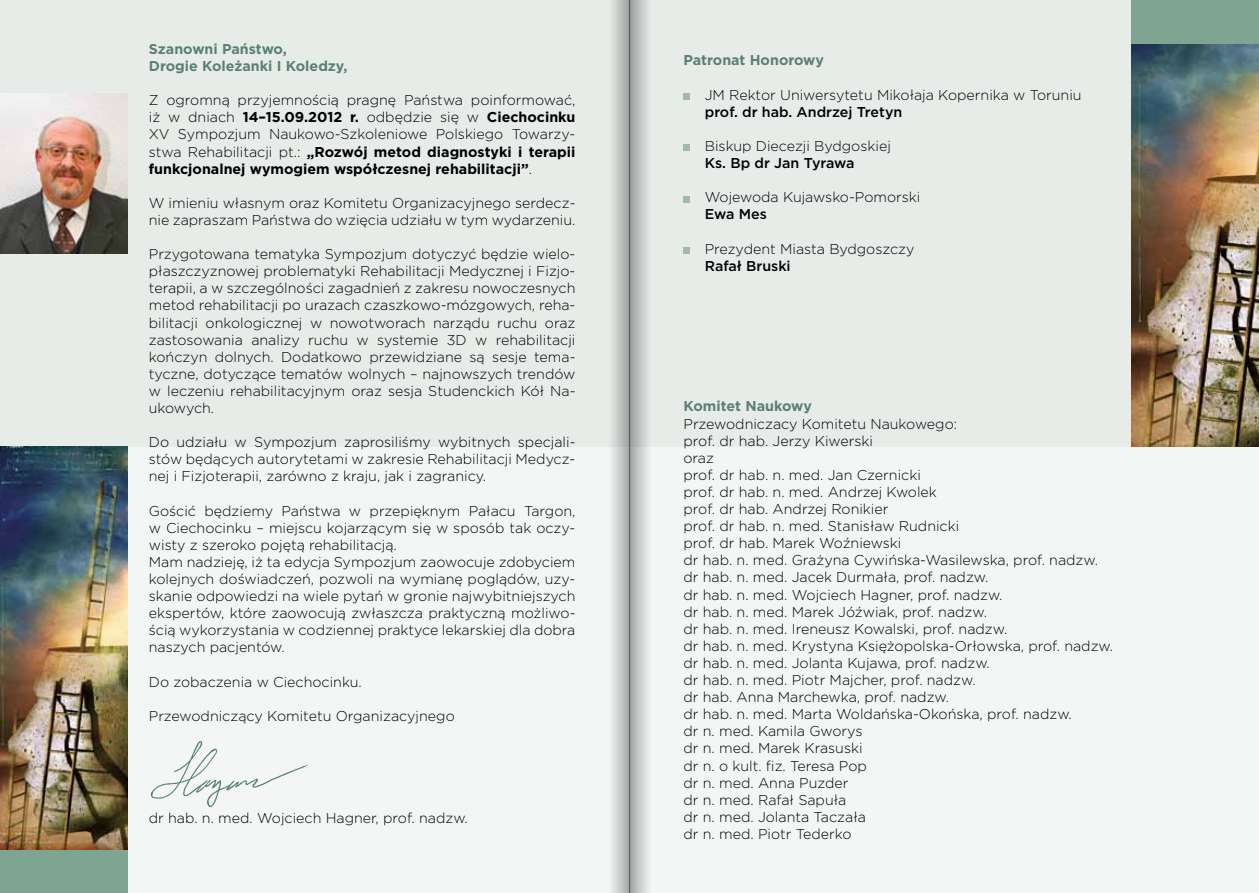
<style>
.page{position:relative;width:1259px;height:893px;background:#fff}
.page>*{position:absolute;margin:0;border:0;box-sizing:border-box;transform-origin:0 0}
.t1{font:300 14.25px/17.1px "Gotham";color:#000}
.t2{font:700 14.25px/17.1px "Gotham";color:#5a8174}
.t3{font:500 14.25px "Gotham";color:#000}
.s1{font-weight:700}
</style>
<div class="page">
<div style="left:0;top:446px;width:1259px;height:447px;background:#f3f6f5"></div>
<div style="left:0;top:0;width:1259px;height:446px;background:#e7ece9"></div>
<img style="left:0;top:446px;width:128px;height:404px">
<img style="left:0;top:94px;width:128px;height:159px">
<img style="left:1131px;top:43px;width:128px;height:403px">
<div style="left:0;top:850px;width:128px;height:43px;background:#7da591"></div>
<div style="left:1131px;top:0;width:128px;height:43px;background:#7da591"></div>
<img style="left:150px;top:741px;width:158px;height:66px">
<div style="left:683px;top:93px;width:7px;height:7px;background:#a1baac"></div>
<div style="left:683px;top:145px;width:7px;height:6px;background:#a1baac"></div>
<div style="left:683px;top:196px;width:7px;height:6px;background:#a1baac"></div>
<div style="left:683px;top:247px;width:7px;height:7px;background:#a1baac"></div>
<svg style="left:608px;top:0;width:21px;height:893px"></svg>
<div style="left:629px;top:0;width:22px;height:893px;background:linear-gradient(to right,#9d9f9e,#e9edeb)"></div>
<p class="t2" style="left:149px;top:40px;width:200px">Szanowni Państwo,<br>Drogie Koleżanki I Koledzy,</p>
<p class="t1" style="left:149px;top:91px;width:428px;text-align:justify">Z ogromną przyjemnością pragnę Państwa poinformować, iż w dniach <span class="s1">14–15.09.2012 r.</span> odbędzie się w <span class="s1">Ciechocinku </span>XV Sympozjum Naukowo-Szkoleniowe Polskiego Towarzy&shy;stwa Rehabilitacji pt.: <span class="s1">„Rozwój metod diagnostyki i terapii funkcjonalnej wymogiem współczesnej rehabilitacji”</span>.</p>
<p class="t1" style="left:149px;top:194px;width:428px">W imieniu własnym oraz Komitetu Organizacyjnego serdecz&shy;nie zapraszam Państwa do wzięcia udziału w tym wydarzeniu.</p>
<p class="t1" style="left:149px;top:245px;width:428px;text-align:justify">Przygotowana tematyka Sympozjum dotyczyć będzie wielo&shy;płaszczyznowej problematyki Rehabilitacji Medycznej i Fizjo&shy;terapii, a w szczególności zagadnień z zakresu nowoczesnych metod rehabilitacji po urazach czaszkowo-mózgowych, reha&shy;bilitacji onkologicznej w nowotworach narządu ruchu oraz zastosowania analizy ruchu w systemie 3D w rehabilitacji kończyn dolnych. Dodatkowo przewidziane są sesje tema&shy;tyczne, dotyczące tematów wolnych – najnowszych trendów w leczeniu rehabilitacyjnym oraz sesja Studenckich Kół Na&shy;ukowych.</p>
<p class="t1" style="left:149px;top:433px;width:428px;text-align:justify">Do udziału w Sympozjum zaprosiliśmy wybitnych specjali&shy;stów będących autorytetami w zakresie Rehabilitacji Medycz&shy;nej i Fizjoterapii, zarówno z kraju, jak i zagranicy.</p>
<p class="t1" style="left:149px;top:502px;width:428px">Gościć będziemy Państwa w przepięknym Pałacu Targon, w Ciechocinku – miejscu kojarzącym się w sposób tak oczy&shy;wisty z szeroko pojętą rehabilitacją.<br>Mam nadzieję, iż ta edycja Sympozjum zaowocuje zdobyciem kolejnych doświadczeń, pozwoli na wymianę poglądów, uzy&shy;skanie odpowiedzi na wiele pytań w gronie najwybitniejszych ekspertów, które zaowocują zwłaszcza praktyczną możliwo&shy;ścią wykorzystania w codziennej praktyce lekarskiej dla dobra naszych pacjentów.</p>
<p class="t1" style="left:149px;top:673px;width:214px">Do zobaczenia w Ciechocinku.</p>
<p class="t1" style="left:149px;top:707px;width:307px">Przewodniczący Komitetu Organizacyjnego</p>
<p class="t1" style="left:149px;top:809px;width:320px">dr hab. n. med. Wojciech Hagner, prof. nadzw.</p>
<p class="t2" style="left:683px;top:52px;width:142px">Patronat Honorowy</p>
<p class="t1" style="left:705px;top:86px;width:378px">JM Rektor Uniwersytetu Mikołaja Kopernika w Toruniu</p>
<p class="t3" style="left:705px;top:102px;width:199px">prof. dr hab. Andrzej Tretyn</p>
<p class="t1" style="left:705px;top:137px;width:188px">Biskup Diecezji Bydgoskiej</p>
<p class="t3" style="left:705px;top:154px;width:151px">Ks. Bp dr Jan Tyrawa</p>
<p class="t1" style="left:705px;top:188px;width:217px">Wojewoda Kujawsko-Pomorski</p>
<p class="t3" style="left:705px;top:205px;width:64px">Ewa Mes</p>
<p class="t1" style="left:705px;top:240px;width:211px">Prezydent Miasta Bydgoszczy</p>
<p class="t3" style="left:705px;top:256px;width:87px">Rafał Bruski</p>
<p class="t2" style="left:683px;top:398px;width:130px">Komitet Naukowy</p>
<p class="t1" style="left:683px;top:415px;width:431px">Przewodniczacy Komitetu Naukowego:<br>prof. dr hab. Jerzy Kiwerski<br>oraz<br>prof. dr hab. n. med. Jan Czernicki<br>prof. dr hab. n. med. Andrzej Kwolek<br>prof. dr hab. Andrzej Ronikier<br>prof. dr hab. n. med. Stanisław Rudnicki<br>prof. dr hab. Marek Woźniewski<br>dr hab. n. med. Grażyna Cywińska-Wasilewska, prof. nadzw. dr hab. n. med. Jacek Durmała, prof. nadzw.<br>dr hab. n. med. Wojciech Hagner, prof. nadzw.<br>dr hab. n. med. Marek Jóźwiak, prof. nadzw.<br>dr hab. n. med. Ireneusz Kowalski, prof. nadzw.<br>dr hab. n. med. Krystyna Księżopolska-Orłowska, prof. nadzw. dr hab. n. med. Jolanta Kujawa, prof. nadzw.<br>dr hab. n. med. Piotr Majcher, prof. nadzw.<br>dr hab. Anna Marchewka, prof. nadzw.<br>dr hab. n. med. Marta Woldańska-Okońska, prof. nadzw.<br>dr n. med. Kamila Gworys<br>dr n. med. Marek Krasuski<br>dr n. o kult. fiz. Teresa Pop<br>dr n. med. Anna Puzder<br>dr n. med. Rafał Sapuła<br>dr n. med. Jolanta Taczała<br>dr n. med. Piotr Tederko</p>
</div>
